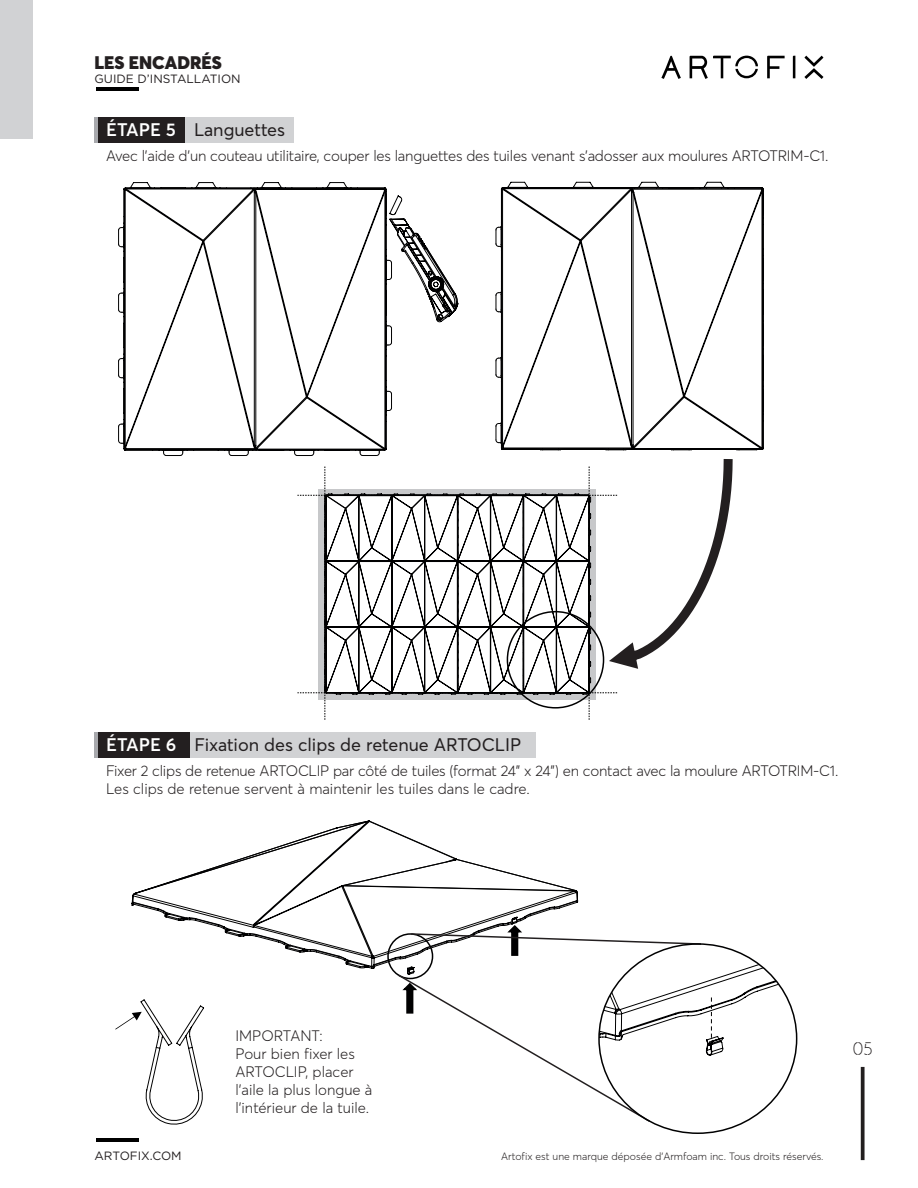
<style>
.page{position:relative;width:918px;height:1188px;background:#fff}
.page>*{position:absolute;margin:0;border:0;box-sizing:border-box;transform-origin:0 0}
.t1{font:18px "Averta";color:#231f20}
.t2{font:900 18px "Averta";color:#231f20}
.t3{font:18px "Towards";color:#231f20}
.t4{font:300 15px/18px "Averta";letter-spacing:-.015em;color:#231f20}
.t5{font:12px "Gotham";color:#231f20}
.t6{font:300 10.5px "Averta";color:#231f20}
.s1{font-weight:600;color:#fff}
</style>
<div class="page">
<div style="left:94px;top:732px;width:442px;height:25px;background:#d1d2d4"></div>
<div style="left:94px;top:732px;width:96px;height:25px;background:#231f20"></div>
<hr style="left:94px;top:732px;width:4px;height:25px;background:#a8a9ad">
<div style="left:94px;top:117px;width:200px;height:26px;background:#d1d2d4"></div>
<div style="left:94px;top:117px;width:91px;height:26px;background:#231f20"></div>
<hr style="left:94px;top:117px;width:4px;height:26px;background:#a8a9ad">
<svg style="left:131px;top:820px;width:447px;height:153px"></svg>
<svg style="left:297px;top:459px;width:436px;height:261px"></svg>
<svg style="left:325px;top:494px;width:265px;height:201px"></svg>
<div style="left:324px;top:494px;width:265px;height:199px;border:1px solid #000001"></div>
<svg style="left:118px;top:186px;width:323px;height:270px"></svg>
<svg style="left:389px;top:218px;width:70px;height:104px"></svg>
<svg style="left:495px;top:186px;width:269px;height:264px"></svg>
<div style="left:387px;top:933px;width:46px;height:46px;border:2px solid #000001;border-radius:50%"></div>
<svg style="left:115px;top:999px;width:89px;height:126px"></svg>
<svg style="left:396px;top:924px;width:401px;height:199px"></svg>
<svg style="left:861px;top:1067px;width:4px;height:93px"></svg>
<hr style="left:96px;top:1138px;width:42px;height:4px;background:#000">
<div style="left:0;top:0;width:33px;height:138px;background:#d1d2d4"></div>
<svg style="left:767px;top:56px;width:18px;height:22px"></svg>
<svg style="left:793px;top:56px;width:2px;height:22px"></svg>
<svg style="left:661px;top:56px;width:20px;height:23px"></svg>
<svg style="left:690px;top:56px;width:68px;height:23px"></svg>
<svg style="left:804px;top:56px;width:19px;height:23px"></svg>
<hr style="left:96px;top:87px;width:42px;height:4px;background:#000">
<p class="t2" style="left:94px;top:51px;width:129px">LES ENCADRÉS</p>
<p class="t5" style="left:94px;top:71px;width:148px">GUIDE D’INSTALLATION</p>
<p class="t1" style="left:106px;top:119px;width:181px"><span class="s1">ÉTAPE 5</span> Languettes</p>
<p class="t4" style="left:106px;top:147px;width:724px">Avec l’aide d’un couteau utilitaire, couper les languettes des tuiles venant s’adosser aux moulures ARTOTRIM-C1.</p>
<p class="t1" style="left:106px;top:734px;width:417px"><span class="s1">ÉTAPE 6</span> Fixation des clips de retenue ARTOCLIP</p>
<p class="t4" style="left:106px;top:761px;width:734px">Fixer 2 clips de retenue ARTOCLIP par côté de tuiles (format 24" x 24") en contact avec la moulure ARTOTRIM-C1.<br>Les clips de retenue servent à maintenir les tuiles dans le cadre.</p>
<p class="t5" style="left:94px;top:1148px;width:89px">ARTOFIX.COM</p>
<p class="t4" style="left:235px;top:1027px;width:138px">IMPORTANT:<br>Pour bien fixer les<br>ARTOCLIP, placer l’aile la plus longue à l’intérieur de la tuile.</p>
<p class="t3" style="left:852px;top:1038px;width:22px">05</p>
<p class="t6" style="left:501px;top:1150px;width:324px">Artofix est une marque déposée d’Armfoam inc. Tous droits réservés.</p>
</div>
